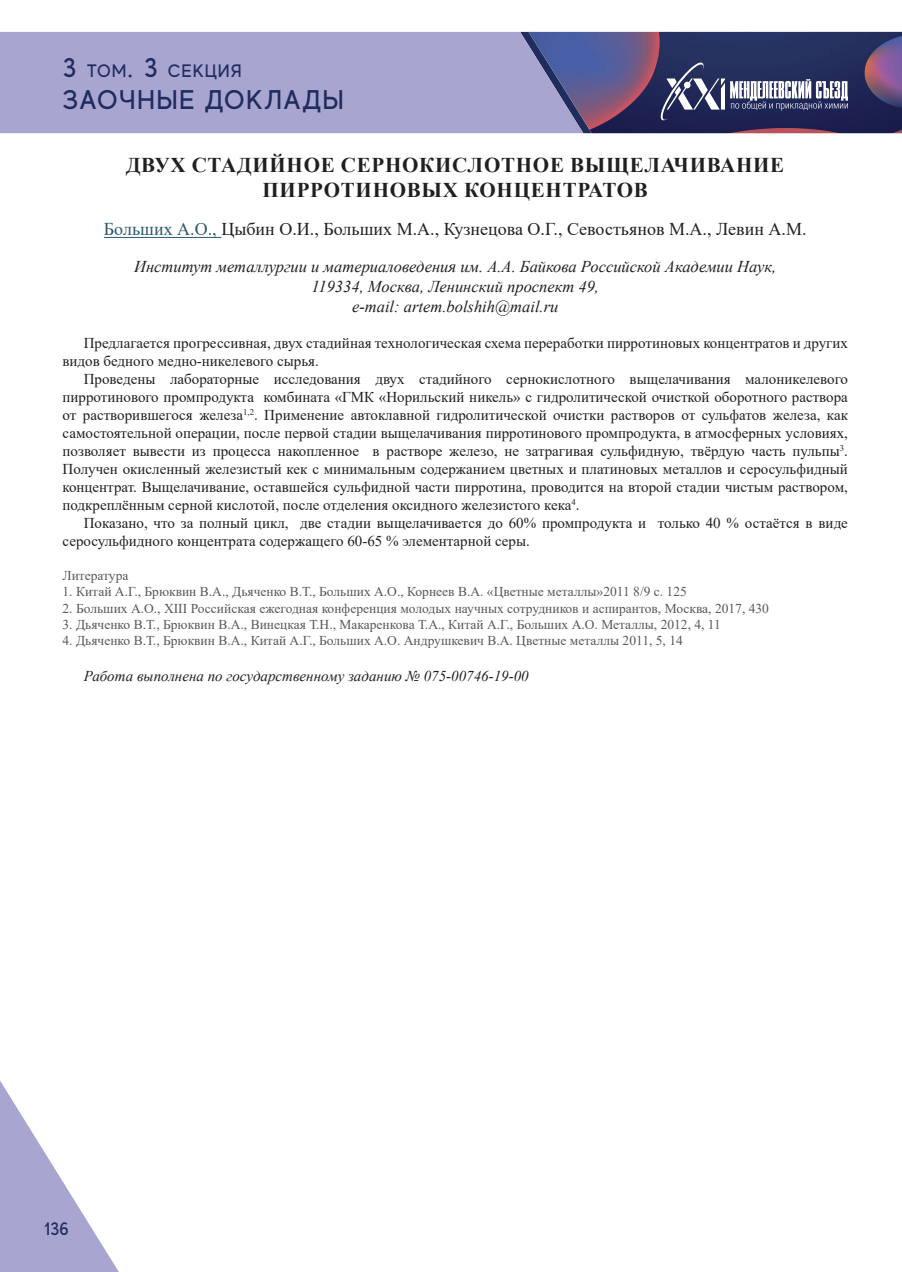
<style>
.page{position:relative;width:902px;height:1272px;background:#fff}
.page>*{position:absolute;margin:0;border:0;box-sizing:border-box;transform-origin:0 0}
.t1{font:500 27px "MADE Evolve Sans";letter-spacing:.05em;color:#1f2c5d}
.t2{font:700 21px/25.2px "Times New Roman";letter-spacing:.035em;color:#231f20;text-align:center}
.t3{font:18px "Times New Roman";color:#231f20}
.t4{font:500 18px "MADE Evolve Sans";letter-spacing:.05em;color:#1f2c5d}
.t5{font:italic 16.5px/19.8px "Times New Roman";color:#231f20;text-align:center}
.t6{font:15px/18px "Times New Roman";color:#231f20}
.t7{font:italic 15px "Times New Roman";color:#231f20}
.t8{font:13.5px "Times New Roman";color:#57585a}
.s1{font-size:27px}
.s2{color:#2e576f}
</style>
<div class="page">
<div style="left:0;top:32px;width:520px;height:101px;background:#a9a5d1"></div>
<svg style="left:0;top:1081px;width:118px;height:190px"></svg>
<svg style="left:520px;top:32px;width:382px;height:101px;background:#504f7b"></svg>
<hr style="left:104px;top:237px;width:117px;height:1px;background:#2e576f">
<p class="t4" style="left:63px;top:59px;width:181px"><span class="s1">3</span> ТОМ<span class="s1">. 3</span> СЕКЦИЯ</p>
<h1 class="t1" style="left:63px;top:83px;width:283px">ЗАОЧНЫЕ ДОКЛАДЫ</h1>
<h2 class="t2" style="left:126px;top:151px;width:659px">ДВУХ СТАДИЙНОЕ СЕРНОКИСЛОТНОЕ ВЫЩЕЛАЧИВАНИЕ<br>ПИРРОТИНОВЫХ КОНЦЕНТРАТОВ</h2>
<p class="t3" style="left:104px;top:217px;width:704px"><span class="s2">Больших А.О.,</span> Цыбин О.И., Больших М.А., Кузнецова О.Г., Севостьянов М.А., Левин А.М.</p>
<p class="t5" style="left:134px;top:256px;width:643px">Институт металлургии и материаловедения им. А.А. Байкова Российской Академии Наук,<br>119334, Москва, Ленинский проспект 49,<br>e-mail: artem.bolshih@mail.ru</p>
<p class="t6" style="left:63px;top:333px;width:786px;text-indent:21px">Предлагается прогрессивная, двух стадийная технологическая схема переработки пирротиновых концентратов и других видов бедного медно-никелевого сырья.</p>
<p class="t6" style="left:62px;top:369px;width:786px;text-align:justify;text-indent:21px">Проведены лабораторные исследования двух стадийного сернокислотного выщелачивания малоникелевого пирротинового промпродукта комбината «ГМК «Норильский никель» с гидролитической очисткой оборотного раствора от растворившегося железа<sup>1,2</sup>. Применение автоклавной гидролитической очистки растворов от сульфатов железа, как самостоятельной операции, после первой стадии выщелачивания пирротинового промпродукта, в атмосферных условиях, позволяет вывести из процесса накопленное в растворе железо, не затрагивая сульфидную, твёрдую часть пульпы<sup>3</sup>.<br>Получен окисленный железистый кек с минимальным содержанием цветных и платиновых металлов и серосульфидный концентрат. Выщелачивание, оставшейся сульфидной части пирротина, проводится на второй стадии чистым раствором, подкреплённым серной кислотой, после отделения оксидного железистого кека<sup>4</sup>.</p>
<p class="t6" style="left:63px;top:513px;width:786px;text-indent:21px">Показано, что за полный цикл, две стадии выщелачивается до 60% промпродукта и только 40 % остаётся в виде серосульфидного концентрата содержащего 60-65 % элементарной серы.</p>
<p class="t8" style="left:63px;top:566px;width:67px">Литература</p>
<p class="t8" style="left:63px;top:582px;width:625px">1. Китай А.Г., Брюквин В.А., Дьяченко В.Т., Больших А.О., Корнеев В.А. «Цветные металлы»2011 8/9 с. 125</p>
<p class="t8" style="left:63px;top:598px;width:708px">2. Больших А.О., ХIII Российская ежегодная конференция молодых научных сотрудников и аспирантов, Москва, 2017, 430</p>
<p class="t8" style="left:63px;top:615px;width:659px">3. Дьяченко В.Т., Брюквин В.А., Винецкая Т.Н., Макаренкова Т.А., Китай А.Г., Больших А.О. Металлы, 2012, 4, 11</p>
<p class="t8" style="left:63px;top:631px;width:621px">4. Дьяченко В.Т., Брюквин В.А., Китай А.Г., Больших А.О. Андрушкевич В.А. Цветные металлы 2011, 5, 14</p>
<p class="t7" style="left:84px;top:665px;width:446px">Работа выполнена по государственному заданию № 075-00746-19-00</p>
<p class="t4" style="left:44px;top:1217px;width:26px">136</p>
</div>
